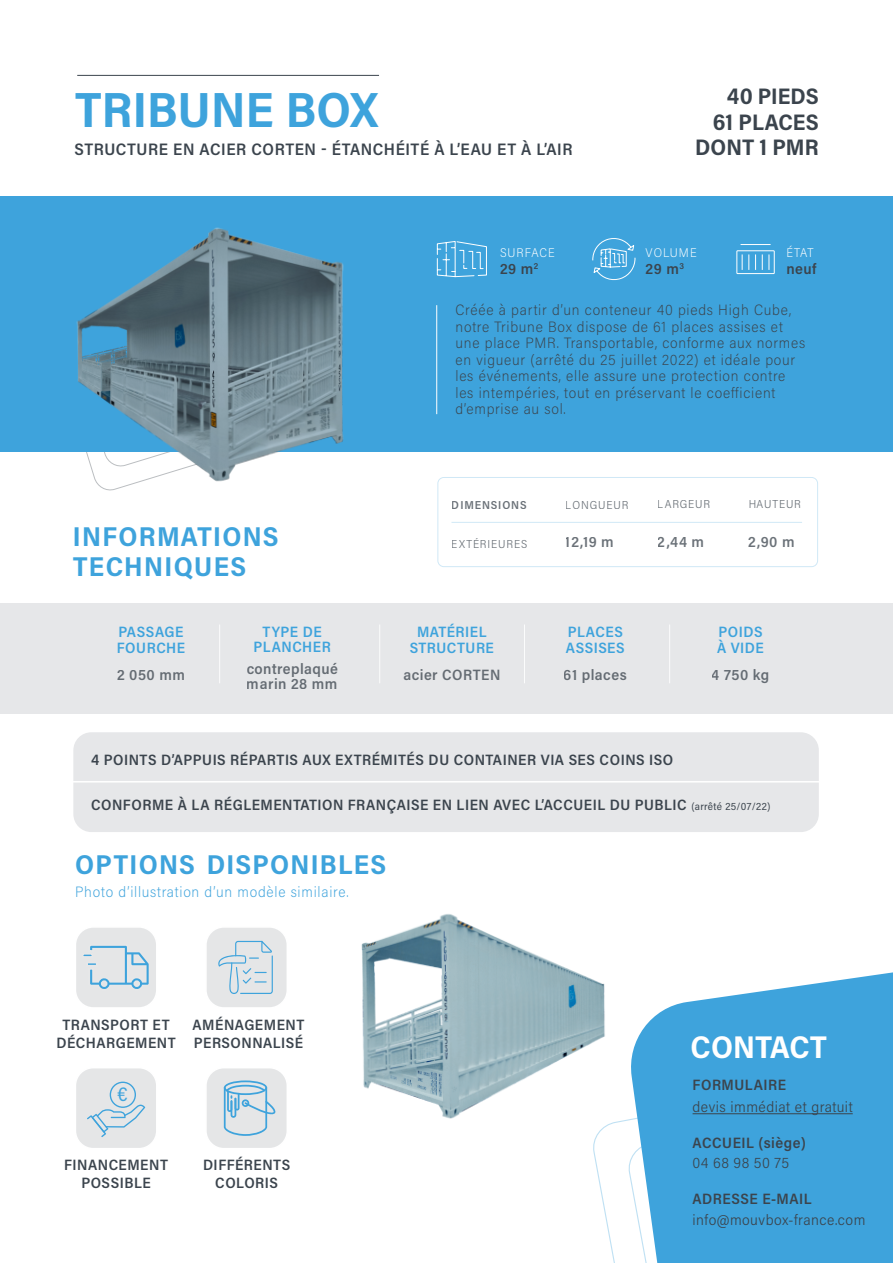
<style>
.page{position:relative;width:893px;height:1263px;background:#fff}
.page>*{position:absolute;margin:0;border:0;box-sizing:border-box;transform-origin:0 0}
.t1{font:700 49.5px "Acumin Pro Semi Cond";color:#3ea3dc}
.t2{font:700 31.5px "Acumin Pro Semi Cond";color:#fff}
.t3{font:700 27.3px/30px "Acumin Pro Semi Cond";letter-spacing:.05em;color:#3ea3dc}
.t4{font:700 22.5px "Acumin Pro Semi Cond";letter-spacing:.005em;color:#3b444d}
.t5{font:19.5px "Acumin Pro Semi Cond";color:#3ea3dc}
.t6{font:600 16.65px "Acumin Pro Semi Cond";letter-spacing:.03em;color:#3b444d}
.t7{font:600 15px/18px "Acumin Pro Semi Cond";letter-spacing:.03em;color:#3b444d;text-align:center}
.t8{font:200 15px/16.5px "Acumin Pro Semi Cond";letter-spacing:.05em;color:#3b444d}
.t9{font:600 15px/16.5px "Acumin Pro Semi Cond";letter-spacing:.03em;color:#3ea3dc}
.t10{font:300 15px "Acumin Pro Semi Cond";letter-spacing:.03em;color:#3b444d}
.t11{font:200 15px "Acumin Pro Semi Cond";letter-spacing:.05em;color:#3ea3dc}
.t12{font:200 12.6px "Acumin Pro Semi Cond";letter-spacing:.07em;color:#fff}
.t13{font:300 11.55px "Acumin Pro Semi Cond";letter-spacing:.075em;color:#3b444d}
.t14{font:600 11.55px "Acumin Pro Semi Cond";letter-spacing:.075em;color:#3b444d}
.s1{font-weight:400;font-size:10.5px}
</style>
<div class="page">
<div style="left:0;top:603px;width:893px;height:110px;background:#e6e7e9"></div>
<div style="left:0;top:197px;width:893px;height:255px;background:#3ea3dc"></div>
<img style="left:76px;top:227px;width:268px;height:264px">
<hr style="left:77px;top:75px;width:302px;height:1px;background:#3b444d">
<hr style="left:436px;top:305px;width:1px;height:109px;background:#fff">
<hr style="left:524px;top:624px;width:1px;height:59px;background:#fff">
<hr style="left:669px;top:624px;width:1px;height:59px;background:#fff">
<hr style="left:219px;top:624px;width:1px;height:59px;background:#fff">
<hr style="left:379px;top:624px;width:1px;height:59px;background:#fff">
<div style="left:437px;top:477px;width:381px;height:90px;border:1px solid #3ea3dc;border-radius:6px"></div>
<hr style="left:451px;top:522px;width:351px;height:1px;background:#3ea3dc">
<svg style="left:593px;top:1125px;width:22px;height:138px"></svg>
<svg style="left:628px;top:972px;width:265px;height:291px;background:#52acdf"></svg>
<hr style="left:693px;top:1113px;width:160px;height:1px;background:#3b444d">
<svg style="left:437px;top:241px;width:50px;height:36px"></svg>
<svg style="left:592px;top:238px;width:44px;height:43px"></svg>
<div style="left:736px;top:250px;width:39px;height:24px;border:1px solid #fff"></div>
<svg style="left:755px;top:254px;width:1px;height:16px"></svg>
<svg style="left:742px;top:254px;width:7px;height:16px"></svg>
<svg style="left:762px;top:254px;width:1px;height:16px"></svg>
<svg style="left:769px;top:254px;width:1px;height:16px"></svg>
<hr style="left:740px;top:244px;width:31px;height:1px;background:#fff">
<div style="left:75px;top:927px;width:82px;height:81px;background:#e5e6e7;border-radius:18px"></div>
<div style="left:75px;top:926px;width:83px;height:83px;border:2px solid #fff;border-radius:18px"></div>
<svg style="left:87px;top:945px;width:62px;height:44px"></svg>
<div style="left:206px;top:927px;width:81px;height:81px;background:#e5e6e7;border-radius:18px"></div>
<div style="left:205px;top:926px;width:83px;height:83px;border:2px solid #fff;border-radius:18px"></div>
<svg style="left:218px;top:941px;width:55px;height:53px"></svg>
<div style="left:75px;top:1068px;width:82px;height:81px;background:#e5e6e7;border-radius:18px"></div>
<div style="left:75px;top:1067px;width:83px;height:82px;border:2px solid #fff;border-radius:18px"></div>
<svg style="left:87px;top:1081px;width:58px;height:56px"></svg>
<div style="left:206px;top:1068px;width:81px;height:81px;background:#e5e6e7;border-radius:18px"></div>
<div style="left:205px;top:1067px;width:83px;height:82px;border:2px solid #fff;border-radius:18px"></div>
<svg style="left:224px;top:1080px;width:52px;height:56px"></svg>
<div style="left:73px;top:732px;width:746px;height:100px;background:#e6e7e9;border-radius:18px"></div>
<hr style="left:59px;top:781px;width:775px;height:1px;background:#fff">
<img style="left:361px;top:914px;width:276px;height:211px">
<h1 class="t1" style="left:75px;top:75px;width:305px">TRIBUNE BOX</h1>
<p class="t6" style="left:75px;top:138px;width:499px">STRUCTURE EN ACIER CORTEN - ÉTANCHÉITÉ À L’EAU ET À L’AIR</p>
<h3 class="t4" style="left:727px;top:81px;width:93px">40 PIEDS</h3>
<h3 class="t4" style="left:695px;top:132px;width:125px">DONT 1 PMR</h3>
<h3 class="t4" style="left:713px;top:106px;width:107px">61 PLACES</h3>
<p class="t12" style="left:500px;top:244px;width:56px">SURFACE</p>
<p class="t12" style="left:646px;top:244px;width:53px">VOLUME</p>
<p class="t12" style="left:786px;top:244px;width:29px">ÉTAT</p>
<h3 class="t3" style="left:73px;top:520px;width:207px">INFORMATIONS<br>TECHNIQUES</h3>
<p class="t7" style="left:786px;top:259px;width:31px">neuf</p>
<p class="t7" style="left:500px;top:259px;width:40px">29 m<sup>2</sup></p>
<p class="t7" style="left:646px;top:259px;width:40px">29 m<sup>3</sup></p>
<p class="t8" style="left:455px;top:301px;width:351px">Créée à partir d’un conteneur 40 pieds High Cube, notre Tribune Box dispose de 61 places assises et une place PMR. Transportable, conforme aux normes en vigueur (arrêté du 25 juillet 2022) et idéale pour les événements, elle assure une protection contre les intempéries, tout en préservant le coefficient d’emprise au sol.</p>
<p class="t13" style="left:658px;top:496px;width:54px">LARGEUR</p>
<p class="t13" style="left:748px;top:496px;width:54px">HAUTEUR</p>
<p class="t14" style="left:452px;top:496px;width:76px">DIMENSIONS</p>
<p class="t13" style="left:566px;top:497px;width:64px">LONGUEUR</p>
<p class="t13" style="left:452px;top:536px;width:77px">EXTÉRIEURES</p>
<p class="t7" style="left:566px;top:532px;width:49px">12,19 m</p>
<p class="t7" style="left:658px;top:532px;width:48px">2,44 m</p>
<p class="t7" style="left:748px;top:532px;width:48px">2,90 m</p>
<p class="t9" style="left:117px;top:622px;width:70px">PASSAGE<br>FOURCHE</p>
<p class="t9" style="left:410px;top:622px;width:86px;text-align:center">MATÉRIEL<br>STRUCTURE</p>
<p class="t9" style="left:254px;top:623px;width:79px;line-height:15px;text-align:center">TYPE DE<br>PLANCHER</p>
<p class="t9" style="left:566px;top:622px;width:60px">PLACES<br>ASSISES</p>
<p class="t9" style="left:717px;top:622px;width:48px">POIDS<br>À VIDE</p>
<p class="t7" style="left:246px;top:660px;width:93px;line-height:15px;text-align:left">contreplaqué marin 28 mm</p>
<p class="t7" style="left:117px;top:665px;width:69px">2 050 mm</p>
<p class="t7" style="left:403px;top:665px;width:99px">acier CORTEN</p>
<p class="t7" style="left:564px;top:665px;width:64px">61 places</p>
<p class="t7" style="left:712px;top:665px;width:59px">4 750 kg</p>
<p class="t7" style="left:91px;top:750px;width:583px">4 POINTS D’APPUIS RÉPARTIS AUX EXTRÉMITÉS DU CONTAINER VIA SES COINS ISO</p>
<p class="t7" style="left:91px;top:795px;width:681px">CONFORME À LA RÉGLEMENTATION FRANÇAISE EN LIEN AVEC L’ACCUEIL DU PUBLIC <span class="s1">(arrêté 25/07/22)</span></p>
<h3 class="t3" style="left:75px;top:848px;width:313px">OPTIONS DISPONIBLES</h3>
<p class="t11" style="left:75px;top:881px;width:275px">Photo d’illustration d’un modèle similaire.</p>
<p class="t7" style="left:56px;top:1015px;width:121px">TRANSPORT ET<br>DÉCHARGEMENT</p>
<p class="t7" style="left:193px;top:1015px;width:113px;text-align:left">AMÉNAGEMENT<br>PERSONNALISÉ</p>
<h3 class="t5" style="left:117px;top:1081px;width:12px">€</h3>
<p class="t7" style="left:64px;top:1155px;width:105px">FINANCEMENT<br>POSSIBLE</p>
<p class="t7" style="left:203px;top:1155px;width:89px">DIFFÉRENTS<br>COLORIS</p>
<h2 class="t2" style="left:690px;top:1024px;width:138px">CONTACT</h2>
<p class="t7" style="left:693px;top:1075px;width:95px">FORMULAIRE</p>
<p class="t10" style="left:693px;top:1097px;width:162px">devis immédiat et gratuit</p>
<p class="t7" style="left:693px;top:1132px;width:115px">ACCUEIL (siège)</p>
<p class="t10" style="left:693px;top:1153px;width:98px">04 68 98 50 75</p>
<p class="t7" style="left:693px;top:1189px;width:120px">ADRESSE E-MAIL</p>
<p class="t10" style="left:693px;top:1209px;width:174px">info@mouvbox-france.com</p>
</div>
